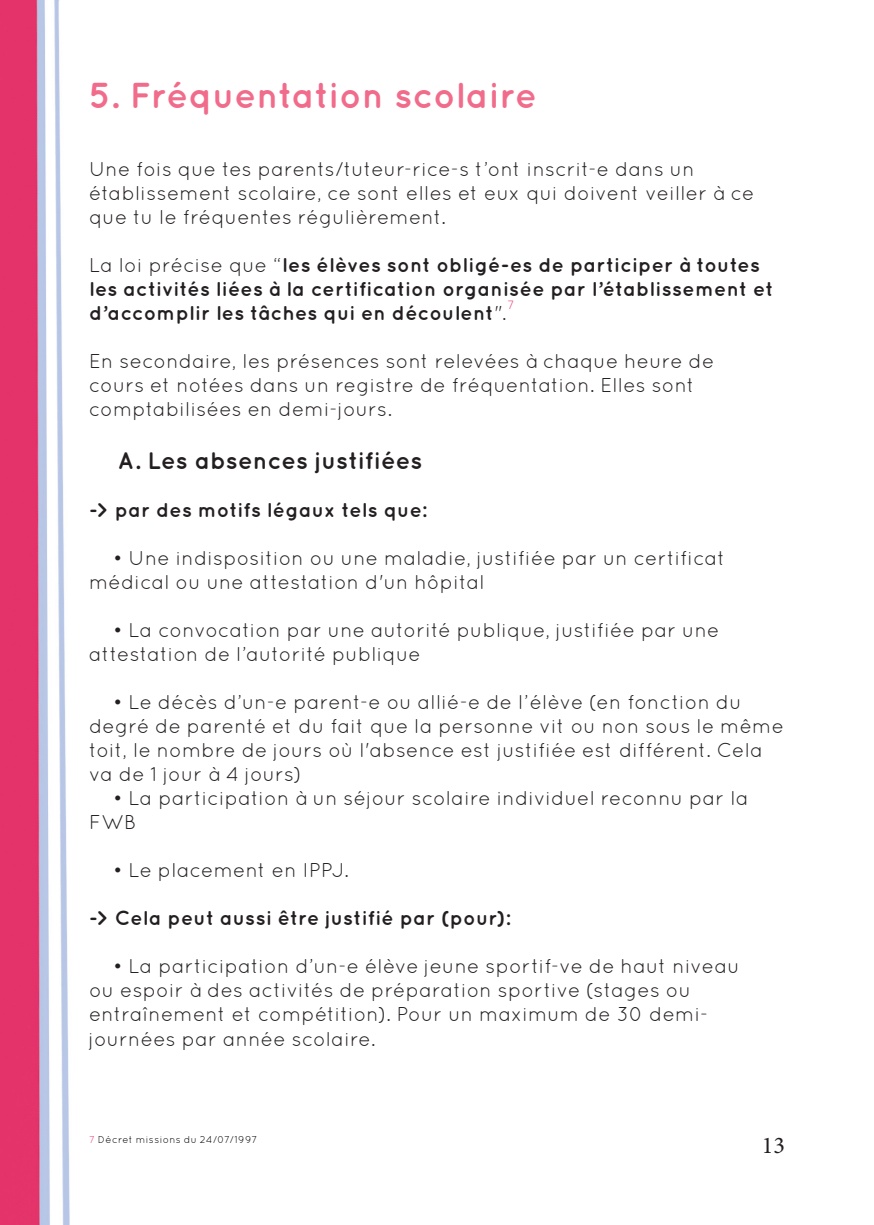
<style>
.page{position:relative;width:874px;height:1225px;background:#fff}
.page>*{position:absolute;margin:0;border:0;box-sizing:border-box;transform-origin:0 0}
.t1{font:700 36px "Quicksand";color:#f16c8b}
.Style_de_paragraphe{font:700 24px "Quicksand";letter-spacing:.005em;color:#231f20}
.t2{font:24px "Minion Pro";color:#231f20}
.Style_de_paragraphe-2{font:20px/24px "Quicksand";letter-spacing:.015em;color:#231f20}
.Style_de_paragraphe-3{font:700 20px/24px "Quicksand";letter-spacing:.015em;color:#231f20}
.Style_de_paragraphe-4{font:12px "Quicksand";color:#ec3b72}
.Style_de_paragraphe-5{font:10px "Quicksand";letter-spacing:.035em;color:#000}
.s1{font-weight:400}
.s2{color:#ec3b72}
</style>
<div class="page">
<img style="left:0;top:0;width:70px;height:1225px">
<p class="t1" style="left:89px;top:74px;width:449px">5. Fréquentation scolaire</p>
<p class="Style_de_paragraphe-2" style="left:89px;top:157px;width:666px">Une fois que tes parents/tuteur-rice-s t’ont inscrit-e dans un établissement scolaire, ce sont elles et eux qui doivent veiller à ce que tu le fréquentes régulièrement.</p>
<p class="Style_de_paragraphe-3" style="left:89px;top:253px;width:685px"><span class="s1">La loi précise que “</span>les élèves sont obligé-es de participer à toutes les activités liées à la certification organisée par l’établissement et d’accomplir les tâches qui en découlent<span class="s1">".</span></p>
<p class="Style_de_paragraphe-2" style="left:89px;top:349px;width:626px">En secondaire, les présences sont relevées à chaque heure de cours et notées dans un registre de fréquentation. Elles sont comptabilisées en demi-jours.</p>
<p class="Style_de_paragraphe" style="left:118px;top:446px;width:306px">A. Les absences justifiées</p>
<p class="Style_de_paragraphe-3" style="left:89px;top:498px;width:339px">-&gt; par des motifs légaux tels que:</p>
<p class="Style_de_paragraphe-2" style="left:89px;top:546px;width:637px;text-indent:24px">• Une indisposition ou une maladie, justifiée par un certificat médical ou une attestation d'un hôpital</p>
<p class="Style_de_paragraphe-2" style="left:89px;top:618px;width:631px;text-indent:24px">• La convocation par une autorité publique, justifiée par une attestation de l’autorité publique</p>
<p class="Style_de_paragraphe-2" style="left:89px;top:690px;width:696px;text-indent:24px">• Le décès d’un-e parent-e ou allié-e de l’élève (en fonction du degré de parenté et du fait que la personne vit ou non sous le même toit, le nombre de jours où l'absence est justifiée est différent. Cela va de 1 jour à 4 jours)</p>
<p class="Style_de_paragraphe-2" style="left:89px;top:786px;width:660px;text-indent:24px">• La participation à un séjour scolaire individuel reconnu par la<br>FWB</p>
<p class="Style_de_paragraphe-2" style="left:113px;top:858px;width:237px">• Le placement en IPPJ.</p>
<p class="Style_de_paragraphe-3" style="left:89px;top:906px;width:422px">-&gt; Cela peut aussi être justifié par (pour):</p>
<p class="Style_de_paragraphe-2" style="left:89px;top:954px;width:651px;text-indent:24px">• La participation d’un-e élève jeune sportif-ve de haut niveau ou espoir à des activités de préparation sportive (stages ou entraînement et compétition). Pour un maximum de 30 demi&shy;journées par année scolaire.</p>
<p class="Style_de_paragraphe-4" style="left:507px;top:298px;width:9px">7</p>
<p class="Style_de_paragraphe-5" style="left:89px;top:1133px;width:170px"><span class="s2">7</span> Décret missions du 24/07/1997</p>
<p class="t2" style="left:761px;top:1129px;width:25px">13</p>
</div>
